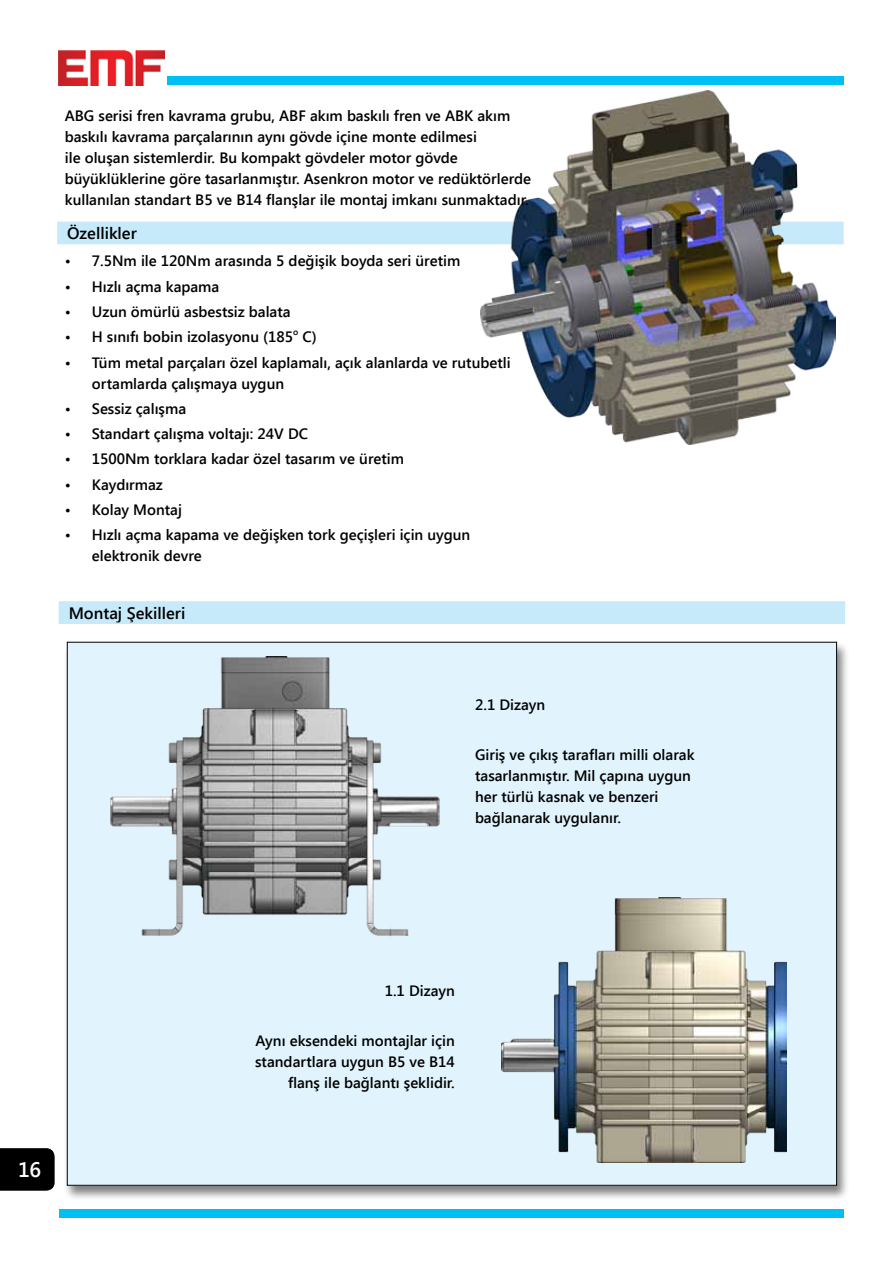
<style>
.page{position:relative;width:893px;height:1263px;background:#fff}
.page>*{position:absolute;margin:0;border:0;box-sizing:border-box;transform-origin:0 0}
.t1{font:600 21px "Segoe UI";color:#fff}
.t2{font:600 16.5px "Segoe UI";color:#000}
.t3{font:600 15px/21px "Segoe UI";color:#000}
.t4{font:600 8.7px "Segoe UI";color:#000}
</style>
<div class="page">
<img style="left:59px;top:50px;width:106px;height:35px">
<div style="left:167px;top:77px;width:677px;height:8px;background:#00c0f3"></div>
<div style="left:59px;top:1209px;width:785px;height:8px;background:#00c0f3"></div>
<svg style="left:0;top:1148px;width:55px;height:43px;background:#070707"></svg>
<div style="left:63px;top:641px;width:786px;height:560px;background:#000;opacity:.5"></div>
<div style="left:67px;top:642px;width:769px;height:543px;background:#e1f4fd"></div>
<div style="left:58px;top:222px;width:785px;height:22px;background:#c7eafb"></div>
<img style="left:481px;top:90px;width:354px;height:355px">
<img style="left:110px;top:656px;width:330px;height:281px">
<img style="left:502px;top:897px;width:284px;height:266px">
<div style="left:59px;top:602px;width:785px;height:21px;background:#c7eafb"></div>
<div style="left:59px;top:601px;width:786px;height:23px;border:2px solid #c7eafb"></div>
<p class="t3" style="left:65px;top:105px;width:468px">ABG serisi fren kavrama grubu, ABF akım baskılı fren ve ABK akım baskılı kavrama parçalarının aynı gövde içine monte edilmesi<br>ile oluşan sistemlerdir. Bu kompakt gövdeler motor gövde büyüklüklerine göre tasarlanmıştır. Asenkron motor ve redüktörlerde kullanılan standart B5 ve B14 flanşlar ile montaj imkanı sunmaktadır.</p>
<p class="t2" style="left:67px;top:222px;width:71px">Özellikler</p>
<p class="t3" style="left:65px;top:250px;width:397px">• 7.5Nm ile 120Nm arasında 5 değişik boyda seri üretim</p>
<p class="t3" style="left:65px;top:275px;width:156px">• Hızlı açma kapama</p>
<p class="t3" style="left:65px;top:300px;width:227px">• Uzun ömürlü asbestsiz balata</p>
<p class="t3" style="left:65px;top:326px;width:230px">• H sınıfı bobin izolasyonu (185</p>
<p class="t4" style="left:293px;top:326px;width:7px">o</p>
<p class="t3" style="left:303px;top:326px;width:16px">C)</p>
<p class="t3" style="left:92px;top:351px;width:420px;text-indent:-27px">• Tüm metal parçaları özel kaplamalı, açık alanlarda ve rutubetli ortamlarda çalışmaya uygun</p>
<p class="t3" style="left:65px;top:397px;width:123px">• Sessiz çalışma</p>
<p class="t3" style="left:65px;top:422px;width:245px">• Standart çalışma voltajı: 24V DC</p>
<p class="t3" style="left:65px;top:448px;width:341px">• 1500Nm torklara kadar özel tasarım ve üretim</p>
<p class="t3" style="left:65px;top:473px;width:100px">• Kaydırmaz</p>
<p class="t3" style="left:65px;top:498px;width:119px">• Kolay Montaj</p>
<p class="t3" style="left:92px;top:523px;width:380px;text-indent:-27px">• Hızlı açma kapama ve değişken tork geçişleri için uygun elektronik devre</p>
<p class="t2" style="left:69px;top:601px;width:118px">Montaj Şekilleri</p>
<p class="t3" style="left:475px;top:693px;width:72px">2.1 Dizayn</p>
<p class="t3" style="left:475px;top:744px;width:221px">Giriş ve çıkış tarafları milli olarak tasarlanmıştır. Mil çapına uygun her türlü kasnak ve benzeri bağlanarak uygulanır.</p>
<h1 class="t1" style="left:18px;top:1155px;width:25px">16</h1>
<p class="t3" style="left:385px;top:979px;width:72px">1.1 Dizayn</p>
<p class="t3" style="left:255px;top:1030px;width:201px;text-align:right">Aynı eksendeki montajlar için standartlara uygun B5 ve B14 flanş ile bağlantı şeklidir.</p>
</div>
